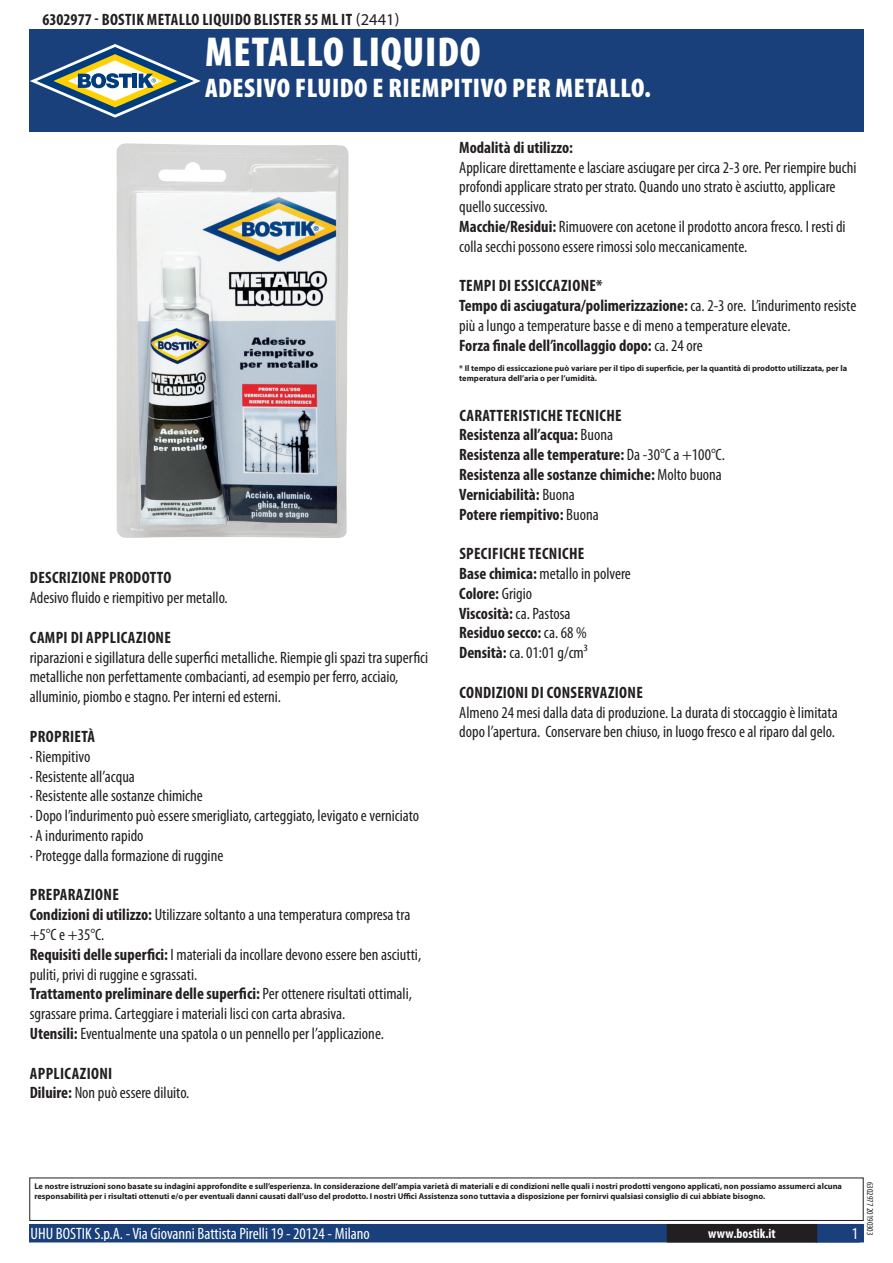
<style>
.page{position:relative;width:893px;height:1263px;background:#fff}
.page>*{position:absolute;margin:0;border:0;box-sizing:border-box;transform-origin:0 0}
.t1{font:900 condensed 42px "Myriad Pro";letter-spacing:.02em;color:#fff}
.t2{font:900 condensed 27px "Myriad Pro";letter-spacing:.02em;color:#fff}
.t3{font:condensed 16.5px/19.8px "Myriad Pro";color:#231f20}
.t4{font:700 condensed 16.5px/19.8px "Myriad Pro";letter-spacing:.02em;color:#231f20}
.t5{font:condensed 16.5px "Myriad Pro";color:#fff}
.t6{font:700 condensed 13.5px "Myriad Pro";color:#fff}
.t7{font:condensed 9px "Myriad Pro";color:#231f20}
.t8{font:700 8.4px/10.1px "Myriad Pro";color:#231f20}
.s1{font-weight:400;font-stretch:normal}
.s2{font-weight:700}
.s3{font-weight:400}
</style>
<div class="page">
<div style="left:30px;top:1225px;width:833px;height:17px;background:#19407a"></div>
<div style="left:29px;top:1224px;width:835px;height:18px;border:2px solid #19407a"></div>
<div style="left:816px;top:1224px;width:44px;height:18px;border:2px solid #19407a"></div>
<div style="left:668px;top:1225px;width:148px;height:17px;background:#231f20"></div>
<div style="left:667px;top:1224px;width:150px;height:18px;border:2px solid #231f20"></div>
<div style="left:29px;top:1177px;width:835px;height:44px;border:1px solid #231f20"></div>
<div style="left:30px;top:30px;width:834px;height:102px;background:#19407a"></div>
<svg style="left:30px;top:44px;width:171px;height:74px"></svg>
<img style="left:117px;top:143px;width:232px;height:395px">
<p class="t4" style="left:43px;top:9px;width:358px">6302977 - Bostik Metallo Liquido Blister 55 ml IT <span class="s1">(2441)</span></p>
<h1 class="t1" style="left:205px;top:25px;width:277px">METALLO LIQUIDO</h1>
<h2 class="t2" style="left:205px;top:70px;width:447px">ADESIVO FLUIDO E RIEMPITIVO PER METALLO.</h2>
<p class="t4" style="left:30px;top:568px;width:143px">Descrizione prodotto</p>
<p class="t3" style="left:30px;top:588px;width:199px">Adesivo fluido e riempitivo per metallo.</p>
<p class="t4" style="left:30px;top:627px;width:143px">Campi di applicazione</p>
<p class="t3" style="left:30px;top:647px;width:400px">riparazioni e sigillatura delle superfici metalliche. Riempie gli spazi tra superfici metalliche non perfettamente combacianti, ad esempio per ferro, acciaio, alluminio, piombo e stagno. Per interni ed esterni.</p>
<p class="t4" style="left:30px;top:726px;width:67px">Proprietà</p>
<p class="t3" style="left:30px;top:746px;width:391px">· Riempitivo<br>· Resistente all’acqua<br>· Resistente alle sostanze chimiche<br>· Dopo l’indurimento può essere smerigliato, carteggiato, levigato e verniciato · A indurimento rapido<br>· Protegge dalla formazione di ruggine</p>
<p class="t3" style="left:30px;top:885px;width:393px"><span class="s2">Preparazione<br>Condizioni di utilizzo:</span> Utilizzare soltanto a una temperatura compresa tra +5°C e +35°C.<br><span class="s2">Requisiti delle superfici:</span> I materiali da incollare devono essere ben asciutti, puliti, privi di ruggine e sgrassati.<br><span class="s2">Trattamento preliminare delle superfici:</span> Per ottenere risultati ottimali, sgrassare prima. Carteggiare i materiali lisci con carta abrasiva.<br><span class="s2">Utensili:</span> Eventualmente una spatola o un pennello per l’applicazione.</p>
<p class="t4" style="left:30px;top:1063px;width:161px">Applicazioni<br>Diluire: <span class="s3">Non può essere diluito.</span></p>
<p class="t4" style="left:459px;top:137px;width:115px">Modalità di utilizzo:</p>
<p class="t3" style="left:459px;top:157px;width:399px">Applicare direttamente e lasciare asciugare per circa 2-3 ore. Per riempire buchi profondi applicare strato per strato. Quando uno strato è asciutto, applicare quello successivo.<br><span class="s2">Macchie/Residui:</span> Rimuovere con acetone il prodotto ancora fresco. I resti di colla secchi possono essere rimossi solo meccanicamente.</p>
<p class="t3" style="left:459px;top:276px;width:399px"><span class="s2">Tempi di essiccazione*<br>Tempo di asciugatura/polimerizzazione:</span> ca. 2-3 ore. L’indurimento resiste più a lungo a temperature basse e di meno a temperature elevate.<br><span class="s2">Forza finale dell’incollaggio dopo:</span> ca. 24 ore</p>
<p class="t8" style="left:459px;top:363px;width:389px">* Il tempo di essiccazione può variare per il tipo di superficie, per la quantità di prodotto utilizzata, per la temperatura dell’aria o per l’umidità.</p>
<p class="t4" style="left:459px;top:405px;width:267px">Caratteristiche Tecniche<br>Resistenza all’acqua: <span class="s3">Buona<br></span>Resistenza alle temperature: <span class="s3">Da -30°C a +100°C.<br></span>Resistenza alle sostanze chimiche: <span class="s3">Molto buona </span>Verniciabilità: <span class="s3">Buona<br></span>Potere riempitivo: <span class="s3">Buona</span></p>
<p class="t4" style="left:459px;top:543px;width:173px">Specifiche tecniche<br>Base chimica: <span class="s3">metallo in polvere<br></span>Colore: <span class="s3">Grigio<br></span>Viscosità: <span class="s3">ca. Pastosa<br></span>Residuo secco: <span class="s3">ca. 68 %<br></span>Densità: <span class="s3">ca. 01:01 g/cm³</span></p>
<p class="t4" style="left:459px;top:682px;width:185px">Condizioni di conservazione</p>
<p class="t3" style="left:459px;top:702px;width:380px">Almeno 24 mesi dalla data di produzione. La durata di stoccaggio è limitata dopo l’apertura. Conservare ben chiuso, in luogo fresco e al riparo dal gelo.</p>
<p class="t8" style="left:34px;top:1181px;width:809px">Le nostre istruzioni sono basate su indagini approfondite e sull’esperienza. In considerazione dell’ampia varietà di materiali e di condizioni nelle quali i nostri prodotti vengono applicati, non possiamo assumerci alcuna responsabilità per i risultati ottenuti e/o per eventuali danni causati dall’uso del prodotto. I nostri Uffici Assistenza sono tuttavia a disposizione per fornirvi qualsiasi consiglio di cui abbiate bisogno.</p>
<p class="t5" style="left:31px;top:1224px;width:341px">UHU BOSTIK S.p.A. - Via Giovanni Battista Pirelli 19 - 20124 - Milano</p>
<p class="t6" style="left:708px;top:1225px;width:69px">www.bostik.it</p>
<p class="t5" style="left:852px;top:1224px;width:8px">1</p>
<p class="t7" style="left:875px;top:1182px;width:55px;rotate:90deg">6302977 20190303</p>
</div>
